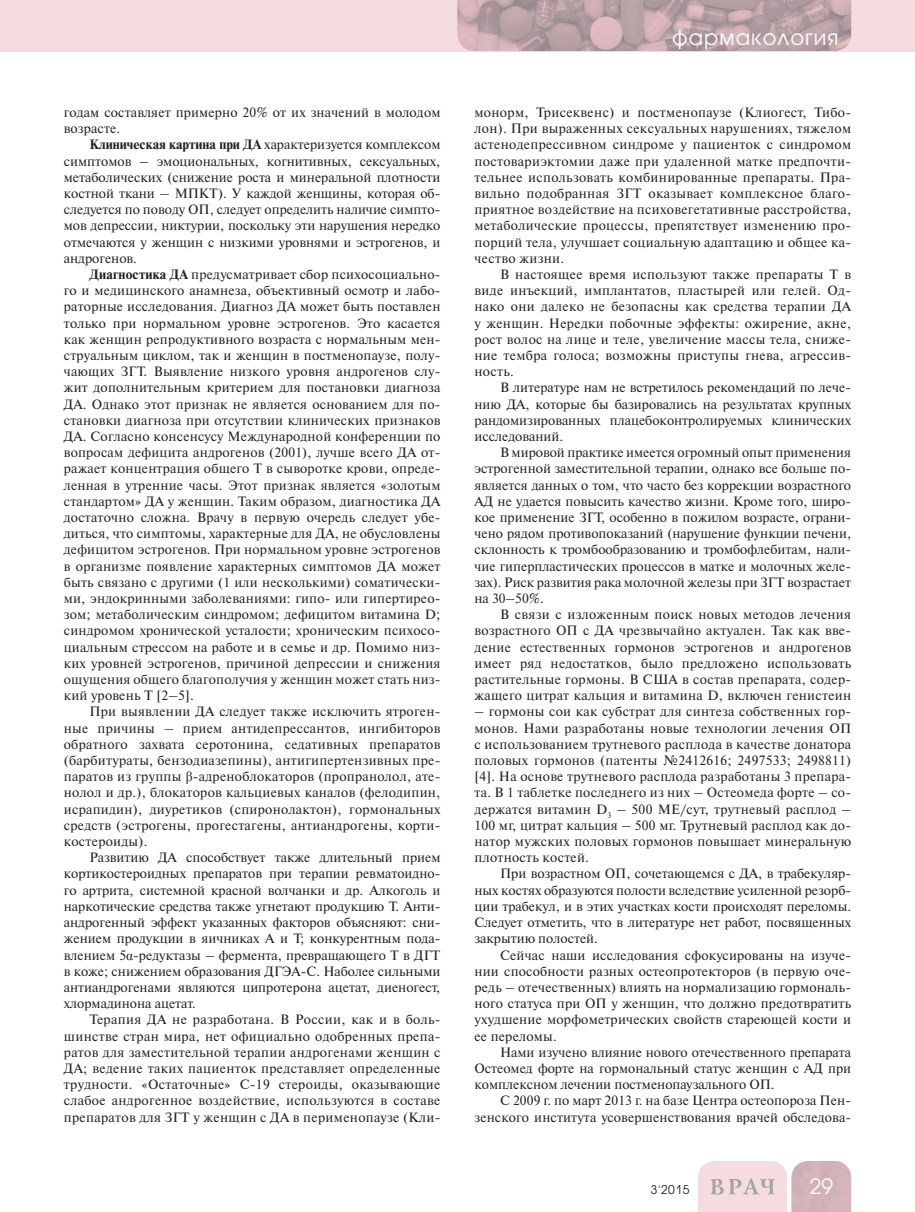
<style>
.page{position:relative;width:915px;height:1212px;background:#fff}
.page>*{position:absolute;margin:0;border:0;box-sizing:border-box;transform-origin:0 0}
.t1{font:21px "Avant Garde Gothic C";letter-spacing:.05em;color:#fff}
.t2{font:13.5px/16.2px "Newton C";letter-spacing:.01em;color:#231f20;text-align:justify}
.t3{font:12px "Avant Garde Gothic C";color:#231f20}
.s1{font-weight:700}
.s2{font-family:"Times New Roman"}
</style>
<div class="page">
<div style="left:0;top:0;width:914px;height:51px;background:#f5dddf"></div>
<svg style="left:698px;top:1161px;width:152px;height:51px;background:#e4cccf"></svg>
<img style="left:457px;top:0;width:393px;height:51px">
<p class="t2" style="left:64px;top:106px;width:378px">годам составляет примерно 20% от их значений в молодом возрасте.</p>
<p class="t2" style="left:64px;top:138px;width:378px;text-indent:26px"><span class="s1">Клиническая картина при ДА</span> характеризуется комплексом симптомов – эмоциональных, когнитивных, сексуальных, метаболических (снижение роста и минеральной плотности костной ткани – МПКТ). У каждой женщины, которая об&shy;следуется по поводу ОП, следует определить наличие симпто&shy;мов депрессии, никтурии, поскольку эти нарушения нередко отмечаются у женщин с низкими уровнями и эстрогенов, и андрогенов.</p>
<p class="t2" style="left:64px;top:268px;width:378px;text-indent:26px"><span class="s1">Диагностика ДА</span> предусматривает сбор психосоциально&shy;го и медицинского анамнеза, объективный осмотр и лабо&shy;раторные исследования. Диагноз ДА может быть поставлен только при нормальном уровне эстрогенов. Это касается как женщин репродуктивного возраста с нормальным мен&shy;струальным циклом, так и женщин в постменопаузе, полу&shy;чающих ЗГТ. Выявление низкого уровня андрогенов слу&shy;жит дополнительным критерием для постановки диагноза ДА. Однако этот признак не является основанием для по&shy;становки диагноза при отсутствии клинических признаков ДА. Согласно консенсусу Международной конференции по вопросам дефицита андрогенов (2001), лучше всего ДА от&shy;ражает концентрация общего Т в сыворотке крови, опреде&shy;ленная в утренние часы. Этот признак является «золотым стандартом» ДА у женщин. Таким образом, диагностика ДА достаточно сложна. Врачу в первую очередь следует убе&shy;диться, что симптомы, характерные для ДА, не обусловлены дефицитом эстрогенов. При нормальном уровне эстрогенов в организме появление характерных симптомов ДА может быть связано с другими (1 или несколькими) соматически&shy;ми, эндокринными заболеваниями: гипo- или гипертирео&shy;зом; метаболическим синдромом; дефицитом витамина D; синдромом хронической усталости; хроническим психосо&shy;циальным стрессом на работе и в семье и др. Помимо низ&shy;ких уровней эстрогенов, причиной депрессии и снижения ощущения общего благополучия у женщин может стать низ&shy;кий уровень Т [2–5].</p>
<p class="t2" style="left:64px;top:705px;width:378px;text-indent:26px">При выявлении ДА следует также исключить ятроген&shy;ные причины – прием антидепрессантов, ингибиторов обратного захвата серотонина, седативных препаратов (барбитураты, бензодиазепины), антигипертензивных пре&shy;паратов из группы <span class="s2">β</span>-адреноблокаторов (пропранолол, ате&shy;нолол и др.), блокаторов кальциевых каналов (фелодипин, исрапидин), диуретиков (спиронолактон), гормональных средств (эстрогены, прогестагены, антиандрогены, корти&shy;костероиды).</p>
<p class="t2" style="left:64px;top:851px;width:378px;text-indent:26px">Развитию ДА способствует также длительный прием кортикостероидных препаратов при терапии ревматоидно&shy;го артрита, системной красной волчанки и др. Алкоголь и наркотические средства также угнетают продукцию Т. Анти&shy;андрогенный эффект указанных факторов объясняют: сни&shy;жением продукции в яичниках A и Т; конкурентным пода&shy;влением 5<span class="s2">α</span>-редуктазы – фермента, превращающего Т в ДГТ в коже; снижением образования ДГЭА-С. Наболее сильными антиандрогенами являются ципротерона ацетат, диеногест, хлормадинона ацетат.</p>
<p class="t2" style="left:64px;top:1013px;width:378px;text-indent:26px">Терапия ДА не разработана. В России, как и в боль&shy;шинстве стран мира, нет официально одобренных препа&shy;ратов для заместительной терапии андрогенами женщин с ДА; ведение таких пациенток представляет определенные трудности. «Остаточные» С-19 стероиды, оказывающие слабое андрогенное воздействие, используются в составе препаратов для ЗГТ у женщин с ДА в перименопаузе (Кли-</p>
<h1 class="t1" style="left:672px;top:27px;width:168px">фармакология</h1>
<p class="t2" style="left:474px;top:106px;width:378px">монорм, Трисеквенс) и постменопаузе (Клиогест, Тибо&shy;лон). При выраженных сексуальных нарушениях, тяжелом астенодепрессивном синдроме у пациенток с синдромом постовариэктомии даже при удаленной матке предпочти&shy;тельнее использовать комбинированные препараты. Пра&shy;вильно подобранная ЗГТ оказывает комплексное благо&shy;приятное воздействие на психовегетативные расстройства, метаболические процессы, препятствует изменению про&shy;порций тела, улучшает социальную адаптацию и общее ка&shy;чество жизни.</p>
<p class="t2" style="left:474px;top:268px;width:378px;text-indent:26px">В настоящее время используют также препараты Т в виде инъекций, имплантатов, пластырей или гелей. Од&shy;нако они далеко не безопасны как средства терапии ДА у женщин. Нередки побочные эффекты: ожирение, акне, рост волос на лице и теле, увеличение массы тела, сниже&shy;ние тембра голоса; возможны приступы гнева, агрессив&shy;ность.</p>
<p class="t2" style="left:474px;top:381px;width:378px;text-indent:26px">В литературе нам не встретилось рекомендаций по лече&shy;нию ДА, которые бы базировались на результатах крупных рандомизированных плацебоконтролируемых клинических исследований.</p>
<p class="t2" style="left:474px;top:446px;width:378px;text-indent:26px">В мировой практике имеется огромный опыт применения эстрогенной заместительной терапии, однако все больше по&shy;является данных о том, что часто без коррекции возрастного АД не удается повысить качество жизни. Кроме того, широ&shy;кое применение ЗГТ, особенно в пожилом возрасте, ограни&shy;чено рядом противопоказаний (нарушение функции печени, склонность к тромбообразованию и тромбофлебитам, нали&shy;чие гиперпластических процессов в матке и молочных желе&shy;зах). Риск развития рака молочной железы при ЗГТ возрастает на 30–50%.</p>
<p class="t2" style="left:474px;top:608px;width:378px;text-indent:26px">В связи с изложенным поиск новых методов лечения возрастного ОП с ДА чрезвычайно актуален. Так как вве&shy;дение естественных гормонов эстрогенов и андрогенов имеет ряд недостатков, было предложено использовать растительные гормоны. В США в состав препарата, содер&shy;жащего цитрат кальция и витамина D, включен генистеин</p>
<p class="t2" style="left:474px;top:705px;width:378px">– гормоны сои как субстрат для синтеза собственных гор&shy;монов. Нами разработаны новые технологии лечения ОП с использованием трутневого расплода в качестве донатора половых гормонов (патенты №2412616; 2497533; 2498811) [4]. На основе трутневого расплода разработаны 3 препара&shy;та. В 1 таблетке последнего из них – Остеомеда форте – со&shy;держатся витамин D<sub>3</sub> – 500 МЕ/сут, трутневый расплод – 100 мг, цитрат кальция – 500 мг. Трутневый расплод как до&shy;натор мужских половых гормонов повышает минеральную плотность костей.</p>
<p class="t2" style="left:474px;top:867px;width:378px;text-indent:26px">При возрастном ОП, сочетающемся с ДА, в трабекуляр&shy;ных костях образуются полости вследствие усиленной резорб&shy;ции трабекул, и в этих участках кости происходят переломы.<br>Следует отметить, что в литературе нет работ, посвященных закрытию полостей.</p>
<p class="t2" style="left:474px;top:948px;width:378px;text-indent:26px">Сейчас наши исследования сфокусированы на изуче&shy;нии способности разных остеопротекторов (в первую оче&shy;редь – отечественных) влиять на нормализацию гормональ&shy;ного статуса при ОП у женщин, что должно предотвратить ухудшение морфометрических свойств стареющей кости и ее переломы.</p>
<p class="t2" style="left:474px;top:1045px;width:378px;text-indent:26px">Нами изучено влияние нового отечественного препарата Остеомед форте на гормональный статус женщин с АД при комплексном лечении постменопаузального ОП.</p>
<p class="t2" style="left:474px;top:1094px;width:378px;text-align:right">С 2009 г. по март 2013 г. на базе Центра остеопороза Пен&shy;зенского института усовершенствования врачей обследова-</p>
<p class="t3" style="left:650px;top:1184px;width:40px">3'2015</p>
<h1 class="t1" style="left:809px;top:1177px;width:25px">29</h1>
</div>
